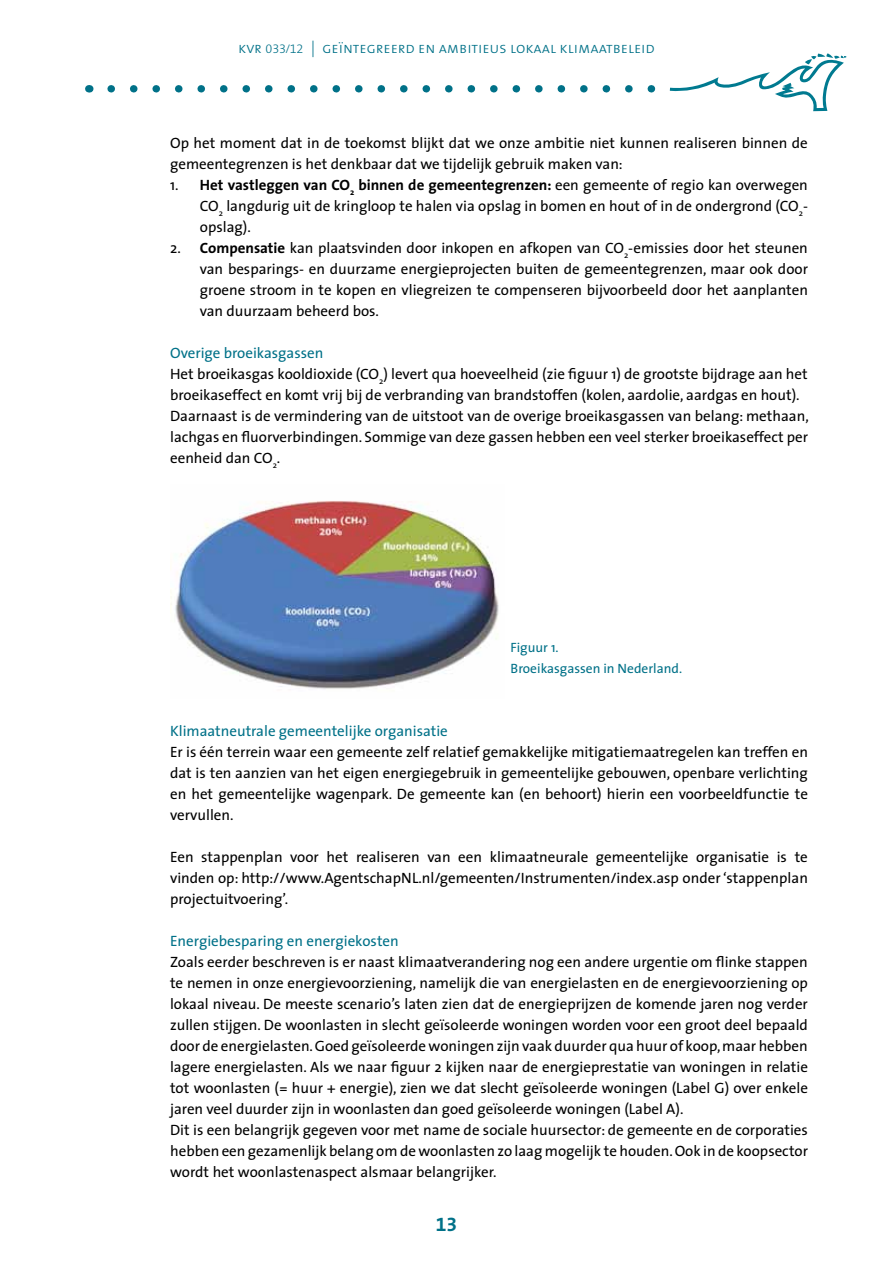
<style>
.page{position:relative;width:893px;height:1263px;background:#fff}
.page>*{position:absolute;margin:0;border:0;box-sizing:border-box;transform-origin:0 0}
.t1{font:19.5px "The Sans Bold Expert";color:#007188}
.t2{font:15.6px "The Sans Light Caps";color:#007188}
.t3{font:15px/21px "The Sans";color:#000}
.t4{font:13.5px/21px "The Sans";color:#007188}
.s1{font-family:"The Sans Light Expert";font-size:12.6px}
.s2{font-size:16.5px}
.s3{font-weight:700}
.s4{color:#007188}
</style>
<div class="page">
<svg style="left:111px;top:53px;width:736px;height:58px"></svg>
<img style="left:170px;top:501px;width:329px;height:188px">
<p class="t2" style="left:238px;top:35px;width:418px">kvr <span class="s1">033/12</span> <span class="s2">|</span> geïntegreerd en ambitieus lokaal klimaatbeleid</p>
<p class="t3" style="left:170px;top:132px;width:639px">Op het moment dat in de toekomst blijkt dat we onze ambitie niet kunnen realiseren binnen de gemeentegrenzen is het denkbaar dat we tijdelijk gebruik maken van:</p>
<p class="t3" style="left:200px;top:174px;width:610px;text-align:justify;text-indent:-30px">1. <span class="s3">Het vastleggen van CO</span><sub>2</sub> <span class="s3">binnen de gemeentegrenzen:</span> een gemeente of regio kan overwegen CO<sub>2</sub> langdurig uit de kringloop te halen via opslag in bomen en hout of in de ondergrond (CO<sub>2</sub>- opslag).</p>
<p class="t3" style="left:200px;top:237px;width:610px;text-align:justify;text-indent:-30px">2. <span class="s3">Compensatie</span> kan plaatsvinden door inkopen en afkopen van CO<sub>2</sub>-emissies door het steunen van besparings- en duurzame energieprojecten buiten de gemeentegrenzen, maar ook door groene stroom in te kopen en vliegreizen te compenseren bijvoorbeeld door het aanplanten van duurzaam beheerd bos.</p>
<p class="t3" style="left:170px;top:342px;width:640px"><span class="s4">Overige broeikasgassen<br></span>Het broeikasgas kooldioxide (CO<sub>2</sub>) levert qua hoeveelheid (zie figuur 1) de grootste bijdrage aan het broeikaseffect en komt vrij bij de verbranding van brandstoffen (kolen, aardolie, aardgas en hout).<br>Daarnaast is de vermindering van de uitstoot van de overige broeikasgassen van belang: methaan, lachgas en fluorverbindingen. Sommige van deze gassen hebben een veel sterker broeikaseffect per eenheid dan CO<sub>2</sub>.</p>
<p class="t4" style="left:511px;top:637px;width:173px">Figuur 1.<br>Broeikasgassen in Nederland.</p>
<p class="t3" style="left:170px;top:720px;width:639px"><span class="s4">Klimaatneutrale gemeentelijke organisatie<br></span>Er is één terrein waar een gemeente zelf relatief gemakkelijke mitigatiemaatregelen kan treffen en dat is ten aanzien van het eigen energiegebruik in gemeentelijke gebouwen, openbare verlichting en het gemeentelijke wagenpark. De gemeente kan (en behoort) hierin een voorbeeldfunctie te vervullen.</p>
<p class="t3" style="left:170px;top:846px;width:639px;text-align:justify">Een stappenplan voor het realiseren van een klimaatneurale gemeentelijke organisatie is te vinden op: http://www.AgentschapNL.nl/gemeenten/Instrumenten/index.asp onder ‘stappenplan projectuitvoering’.</p>
<p class="t3" style="left:170px;top:930px;width:639px"><span class="s4">Energiebesparing en energiekosten<br></span>Zoals eerder beschreven is er naast klimaatverandering nog een andere urgentie om flinke stappen te nemen in onze energievoorziening, namelijk die van energielasten en de energievoorziening op lokaal niveau. De meeste scenario’s laten zien dat de energieprijzen de komende jaren nog verder zullen stijgen. De woonlasten in slecht geïsoleerde woningen worden voor een groot deel bepaald door de energielasten. Goed geïsoleerde woningen zijn vaak duurder qua huur of koop, maar hebben lagere energielasten. Als we naar figuur 2 kijken naar de energieprestatie van woningen in relatie tot woonlasten (= huur + energie), zien we dat slecht geïsoleerde woningen (Label G) over enkele jaren veel duurder zijn in woonlasten dan goed geïsoleerde woningen (Label A).<br>Dit is een belangrijk gegeven voor met name de sociale huursector: de gemeente en de corporaties hebben een gezamenlijk belang om de woonlasten zo laag mogelijk te houden. Ook in de koopsector wordt het woonlastenaspect alsmaar belangrijker.</p>
<p class="t1" style="left:436px;top:1208px;width:23px">13</p>
</div>
